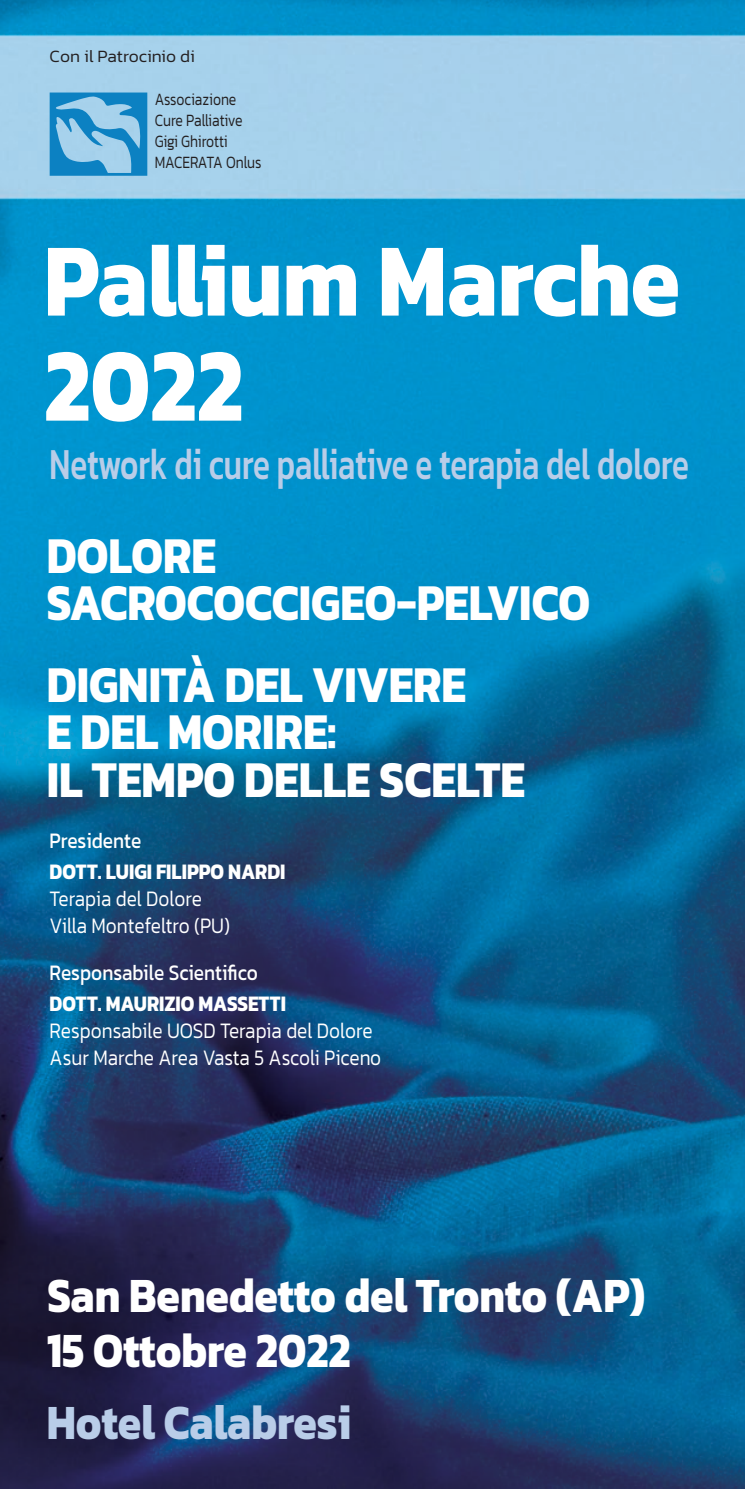
<style>
.page{position:relative;width:745px;height:1489px;background:#fff}
.page>*{position:absolute;margin:0;border:0;box-sizing:border-box;transform-origin:0 0}
.t1{font:700 105px/105px "Kanit";color:#fff;scale:.85 1}
.t2{font:700 52.5px/47.8px "Kanit";color:#fff;scale:.85 1}
.t3{font:700 50px/54.8px "Kanit";color:#fff;scale:.85 1}
.t4{font:700 50px "Kanit";color:#b9cde8;scale:.85 1}
.t5{font:500 45px "Kanit";color:#b9cde8;scale:.69 1}
.t6{font:300 22.5px/27px "Kanit";color:#fff;scale:.85 1}
.t7{font:700 22.5px "Kanit";color:#fff;scale:.85 1}
.t8{font:22.5px "Kanit";color:#fff;scale:.85 1}
.t9{font:300 17.5px/21px "Kanit";color:#231f20;scale:.8 1}
.t10{font:300 17.5px "Kanit";color:#231f20}
</style>
<div class="page">
<img style="left:0;top:0;width:744px;height:1488px">
<svg style="left:50px;top:92px;width:97px;height:84px;background:#54a6d5"></svg>
<p class="t10" style="left:50px;top:44px;width:147px">Con il Patrocinio di</p>
<p class="t9" style="left:154px;top:88px;width:135px">Associazione<br>Cure Palliative<br>Gigi Ghirotti<br>MACERATA Onlus</p>
<h1 class="t1" style="left:44px;top:224px;width:749px">Pallium Marche<br>2022</h1>
<h3 class="t5" style="left:50px;top:429px;width:927px">Network di cure palliative e terapia del dolore</h3>
<h2 class="t2" style="left:47px;top:529px;width:640px">DOLORE<br>SACROCOCCIGEO-PELVICO</h2>
<h2 class="t2" style="left:47px;top:658px;width:563px">DIGNITÀ DEL VIVERE<br>E DEL MORIRE:<br>IL TEMPO DELLE SCELTE</h2>
<p class="t8" style="left:50px;top:824px;width:109px">Presidente</p>
<p class="t7" style="left:50px;top:853px;width:279px">DOTT. LUIGI FILIPPO NARDI</p>
<p class="t6" style="left:50px;top:884px;width:213px">Terapia del Dolore<br>Villa Montefeltro (PU)</p>
<p class="t8" style="left:50px;top:956px;width:246px">Responsabile Scientifico</p>
<p class="t7" style="left:50px;top:985px;width:279px">DOTT. MAURIZIO MASSETTI</p>
<p class="t6" style="left:50px;top:1016px;width:391px">Responsabile UOSD Terapia del Dolore<br>Asur Marche Area Vasta 5 Ascoli Piceno</p>
<h3 class="t3" style="left:47px;top:1265px;width:705px">San Benedetto del Tronto (AP)<br>15 Ottobre 2022</h3>
<h3 class="t4" style="left:47px;top:1383px;width:360px">Hotel Calabresi</h3>
</div>
